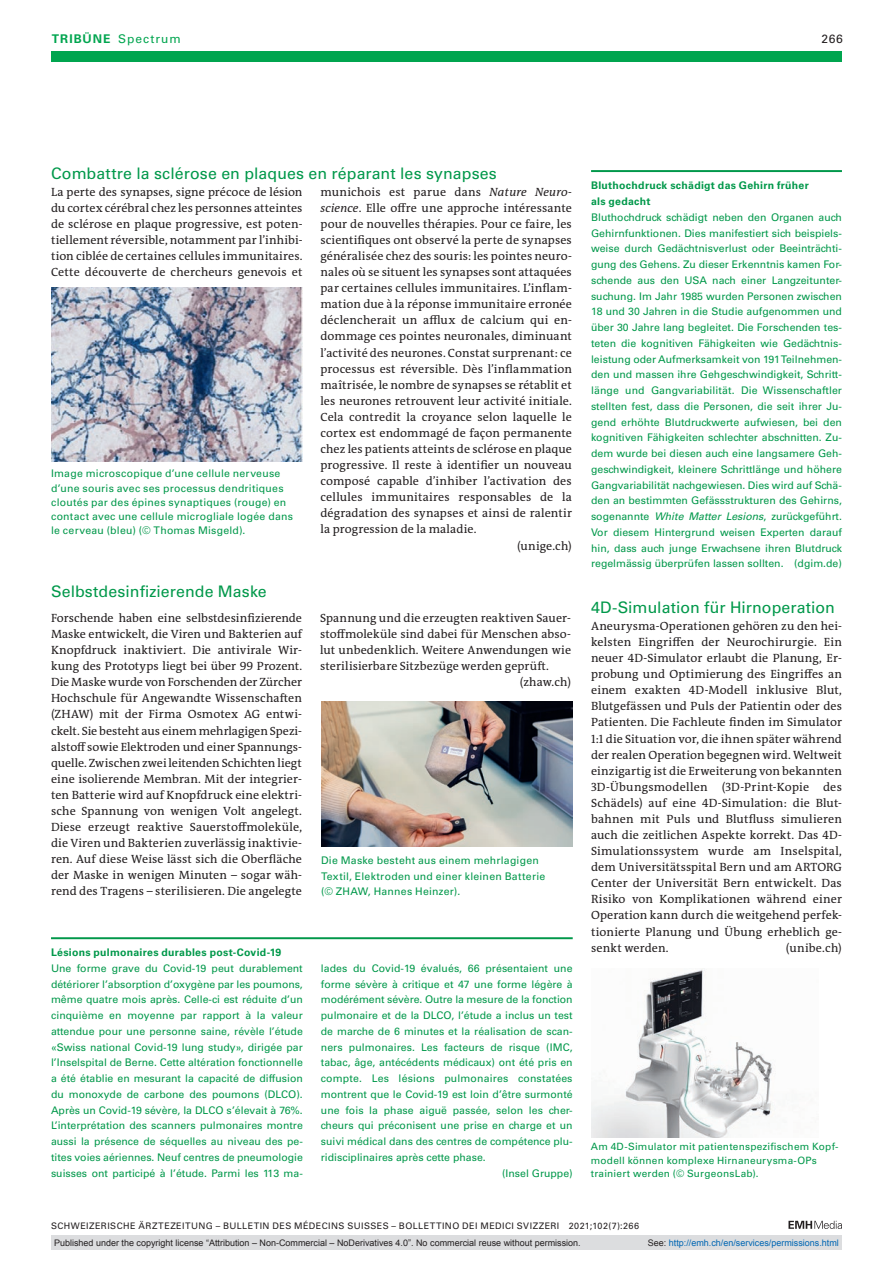
<style>
.page{position:relative;width:893px;height:1263px;background:#fff}
.page>*{position:absolute;margin:0;border:0;box-sizing:border-box;transform-origin:0 0}
.section-h1{font:15.9px "Univers LT Std";letter-spacing:.005em;color:#00984a}
.section-pn{font:12px/16px "The Antiqua B W5 Plain";letter-spacing:.01em;color:#231f20;text-align:justify}
.ressort{font:12px "Univers LT Std";letter-spacing:.09em;color:#00a54f}
.ressort-2{font:12px "Univers LT Std";color:#231f20}
.boxed-text{font:10.5px/15.8px "Univers LT Std";color:#00984a;text-align:justify}
.fig-caption{font:10.5px/14.2px "Univers LT Std";letter-spacing:.02em;color:#00984a}
.boxed-title{font:700 10.5px/16px "Univers LT Std";letter-spacing:.025em;color:#00984a}
.fig-caption-2{font:10.05px/13.5px "Univers LT Std";letter-spacing:.025em;color:#00984a}
.t1{font:9px "Arial";color:#231f20}
.fusszeile{font:9px "Univers LT Std";letter-spacing:.05em;color:#231f20}
.t2{font:9px "Arial";color:#0066b3}
.s1{font-weight:700}
.s2{font-style:italic}
.s3{color:#231f20}
</style>
<div class="page">
<svg style="left:788px;top:1221px;width:54px;height:8px"></svg>
<div style="left:51px;top:51px;width:791px;height:11px;background:#00a54f"></div>
<hr style="left:591px;top:170px;width:251px;height:2px;background:#00984a">
<img style="left:321px;top:702px;width:252px;height:144px">
<img style="left:591px;top:968px;width:182px;height:170px">
<hr style="left:51px;top:937px;width:522px;height:2px;background:#00984a">
<img style="left:51px;top:287px;width:252px;height:174px">
<div style="left:51px;top:1235px;width:791px;height:15px;background:#dcdddf"></div>
<p class="ressort" style="left:52px;top:31px;width:130px"><span class="s1">TRIBÜNE</span> Spectrum</p>
<p class="ressort-2" style="left:822px;top:31px;width:23px">266</p>
<p class="section-h1" style="left:51px;top:164px;width:447px">Combattre la sclérose en plaques en réparant les synapses</p>
<p class="section-pn" style="left:51px;top:184px;width:253px">La perte des synapses, signe précoce de lésion du cortex cérébral chez les personnes atteintes de sclérose en plaque progressive, est poten&shy;tiellement réversible, notamment par l’inhibi&shy;tion ciblée de certaines cellules immunitaires.<br>Cette découverte de chercheurs genevois et</p>
<p class="section-pn" style="left:320px;top:184px;width:253px">munichois est parue dans <span class="s2">Nature Neuro&shy;science</span>. Elle offre une approche intéressante pour de nouvelles thérapies. Pour ce faire, les scientifiques ont observé la perte de synapses généralisée chez des souris: les pointes neuro&shy;nales où se situent les synapses sont attaquées par certaines cellules immunitaires. L’inflam&shy;mation due à la réponse immunitaire erronée déclencherait un afflux de calcium qui en&shy;dommage ces pointes neuronales, diminuant l’activité des neurones. Constat surprenant: ce processus est réversible. Dès l’inflammation maîtrisée, le nombre de synapses se rétablit et les neurones retrouvent leur activité initiale.<br>Cela contredit la croyance selon laquelle le cortex est endommagé de façon permanente chez les patients atteints de sclérose en plaque progressive. Il reste à identifier un nouveau composé capable d’inhiber l’activation des cellules immunitaires responsables de la dégradation des synapses et ainsi de ralentir la progression de la maladie.</p>
<p class="section-pn" style="left:517px;top:538px;width:56px">(unige.ch)</p>
<p class="fig-caption" style="left:51px;top:467px;width:243px">Image microscopique d’une cellule nerveuse d’une souris avec ses processus dendritiques cloutés par des épines synaptiques (rouge) en contact avec une cellule microgliale logée dans le cerveau (bleu) (© Thomas Misgeld).</p>
<p class="section-h1" style="left:51px;top:582px;width:217px">Selbstdesinfizierende Maske</p>
<p class="section-pn" style="left:51px;top:610px;width:253px">Forschende haben eine selbstdesinfizierende Maske entwickelt, die Viren und Bakterien auf Knopfdruck inaktiviert. Die antivirale Wir&shy;kung des Prototyps liegt bei über 99 Prozent.<br>Die Maske wurde von Forschenden der Zürcher Hochschule für Angewandte Wissenschaften (ZHAW) mit der Firma Osmotex AG entwi&shy;ckelt. Sie besteht aus einem mehrlagigen Spezi&shy;alstoff sowie Elektroden und einer Spannungs&shy;quelle. Zwischen zwei leitenden Schichten liegt eine isolierende Membran. Mit der integrier&shy;ten Batterie wird auf Knopfdruck eine elektri&shy;sche Spannung von wenigen Volt angelegt.<br>Diese erzeugt reaktive Sauerstoffmoleküle, die Viren und Bakterien zuverlässig inaktivie&shy;ren. Auf diese Weise lässt sich die Oberfläche der Maske in wenigen Minuten – sogar wäh&shy;rend des Tragens – sterilisieren. Die angelegte</p>
<p class="section-pn" style="left:320px;top:610px;width:253px">Spannung und die erzeugten reaktiven Sauer&shy;stoffmoleküle sind dabei für Menschen abso&shy;lut unbedenklich. Weitere Anwendungen wie sterilisierbare Sitzbezüge werden geprüft.</p>
<p class="section-pn" style="left:520px;top:674px;width:53px">(zhaw.ch)</p>
<p class="fig-caption" style="left:321px;top:852px;width:226px;line-height:15.8px">Die Maske besteht aus einem mehrlagigen<br>Textil, Elektroden und einer kleinen Batterie (© ZHAW, Hannes Heinzer).</p>
<p class="boxed-title" style="left:51px;top:944px;width:232px">Lésions pulmonaires durables post-Covid-19</p>
<p class="boxed-text" style="left:51px;top:960px;width:253px">Une forme grave du Covid-19 peut durablement détériorer l’absorption d’oxygène par les poumons, même quatre mois après. Celle-ci est réduite d’un cinquième en moyenne par rapport à la valeur attendue pour une personne saine, révèle l’étude «Swiss national Covid-19 lung study», dirigée par l’Inselspital de Berne. Cette altération fonctionnelle a été établie en mesurant la capacité de diffusion du monoxyde de carbone des poumons (DLCO).<br>Après un Covid-19 sévère, la DLCO s’élevait à 76%.<br>L’interprétation des scanners pulmonaires montre aussi la présence de séquelles au niveau des pe&shy;tites voies aériennes. Neuf centres de pneumologie suisses ont participé à l’étude. Parmi les 113 ma-</p>
<p class="boxed-text" style="left:321px;top:960px;width:253px">lades du Covid-19 évalués, 66 présentaient une forme sévère à critique et 47 une forme légère à modérément sévère. Outre la mesure de la fonction pulmonaire et de la DLCO, l’étude a inclus un test de marche de 6 minutes et la réalisation de scan&shy;ners pulmonaires. Les facteurs de risque (IMC, tabac, âge, antécédents médicaux) ont été pris en compte. Les lésions pulmonaires constatées montrent que le Covid-19 est loin d’être surmonté une fois la phase aiguë passée, selon les cher&shy;cheurs qui préconisent une prise en charge et un suivi médical dans des centres de compétence plu&shy;ridisciplinaires après cette phase.</p>
<p class="boxed-text" style="left:502px;top:1165px;width:72px">(Insel Gruppe)</p>
<p class="boxed-title" style="left:591px;top:177px;width:219px">Bluthochdruck schädigt das Gehirn früher als gedacht</p>
<p class="boxed-text" style="left:591px;top:209px;width:252px">Bluthochdruck schädigt neben den Organen auch Gehirnfunktionen. Dies manifestiert sich beispiels&shy;weise durch Gedächtnisverlust oder Beeinträchti&shy;gung des Gehens. Zu dieser Erkenntnis kamen For&shy;schende aus den USA nach einer Langzeitunter&shy;suchung. Im Jahr 1985 wurden Personen zwischen 18 und 30 Jahren in die Studie aufgenommen und über 30 Jahre lang begleitet. Die Forschenden tes&shy;teten die kognitiven Fähigkeiten wie Gedächtnis&shy;leistung oder Aufmerksamkeit von 191 Teilnehmen&shy;den und massen ihre Gehgeschwindigkeit, Schritt&shy;länge und Gangvariabilität. Die Wissenschaftler stellten fest, dass die Personen, die seit ihrer Ju&shy;gend erhöhte Blutdruckwerte aufwiesen, bei den kognitiven Fähigkeiten schlechter abschnitten. Zu&shy;dem wurde bei diesen auch eine langsamere Geh&shy;geschwindigkeit, kleinere Schrittlänge und höhere Gangvariabilität nachgewiesen. Dies wird auf Schä&shy;den an bestimmten Gefässstrukturen des Gehirns, sogenannte <span class="s2">White Matter Lesions</span>, zurückgeführt.<br>Vor diesem Hintergrund weisen Experten darauf hin, dass auch junge Erwachsene ihren Blutdruck regelmässig überprüfen lassen sollten. (dgim.de)</p>
<p class="section-h1" style="left:591px;top:598px;width:245px">4D-Simulation für Hirnoperation</p>
<p class="section-pn" style="left:591px;top:618px;width:252px">Aneurysma-Operationen gehören zu den hei&shy;kelsten Eingriffen der Neurochirurgie. Ein neuer 4D-Simulator erlaubt die Planung, Er&shy;probung und Optimierung des Eingriffes an einem exakten 4D-Modell inklusive Blut, Blutgefässen und Puls der Patientin oder des Patienten. Die Fachleute finden im Simulator 1:1 die Situation vor, die ihnen später während der realen Operation begegnen wird. Weltweit einzigartig ist die Erweiterung von bekannten 3D-Übungsmodellen (3D-Print-Kopie des Schädels) auf eine 4D-Simulation: die Blut&shy;bahnen mit Puls und Blutfluss simulieren auch die zeitlichen Aspekte korrekt. Das 4D-Simulationssystem wurde am Inselspital, dem Universitätsspital Bern und am ARTORG Center der Universität Bern entwickelt. Das Risiko von Komplikationen während einer Operation kann durch die weitgehend perfek&shy;tionierte Planung und Übung erheblich ge&shy;senkt werden.</p>
<p class="section-pn" style="left:786px;top:940px;width:57px">(unibe.ch)</p>
<p class="fig-caption-2" style="left:591px;top:1140px;width:249px">Am 4D-Simulator mit patientenspezifischem Kopf&shy;modell können komplexe Hirnaneurysma-OPs trainiert werden (© SurgeonsLab).</p>
<p class="fusszeile" style="left:51px;top:1220px;width:590px">SCHWEIZERISCHE ÄRZTEZEITUNG – BULLETIN DES MÉDECINS SUISSES – BOLLETTINO DEI MEDICI SVIZZERI 2021;102(7):266</p>
<p class="t1" style="left:54px;top:1237px;width:528px">Published under the copyright license “Attribution – Non-Commercial – NoDerivatives 4.0”. No commercial reuse without permission.</p>
<p class="t2" style="left:648px;top:1237px;width:193px"><span class="s3">See:</span> http://emh.ch/en/services/permissions.html</p>
</div>
